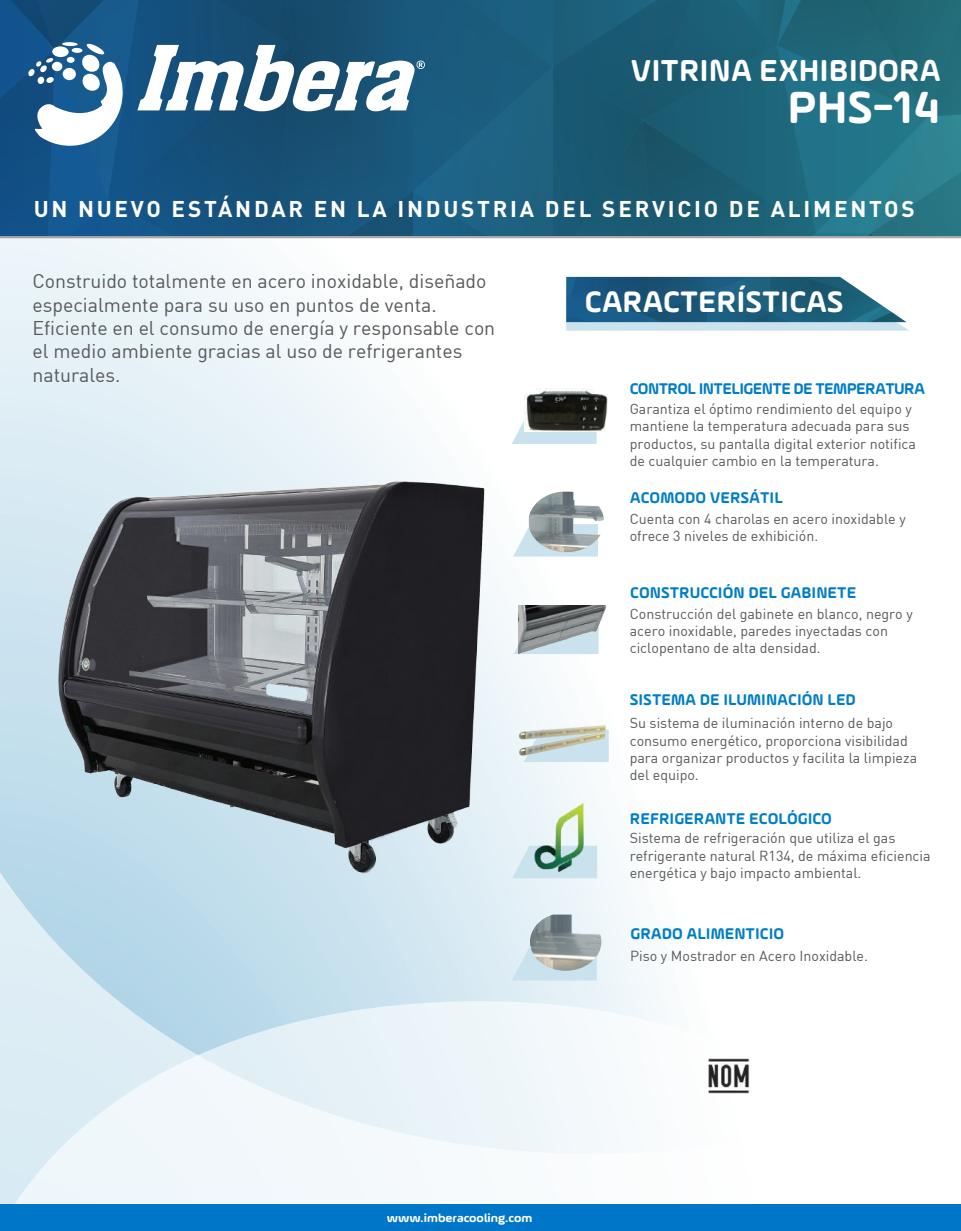
<style>
.page{position:relative;width:961px;height:1231px;background:#fff}
.page>*{position:absolute;margin:0;border:0;box-sizing:border-box;transform-origin:0 0}
.t1{font:700 48px "Ample Soft";color:#fff}
.t2{font:700 32.25px "Ample Soft";color:#fff}
.t3{font:700 31.5px "Ample Soft";color:#fff}
.t4{font:700 22.5px "DIN";letter-spacing:.12em;color:#fff}
.t5{font:19.5px/23.4px "DIN";color:#57585a}
.t6{font:700 16.5px "Ample Soft";color:#007ec5}
.t7{font:700 16.5px "Ample Soft";letter-spacing:-.035em;color:#007ec5}
.t8{font:14.25px/17.1px "DIN";color:#57585a}
.t9{font:700 12px "Ample Soft";color:#fff;scale:1.11 1}
</style>
<div class="page">
<div style="left:0;top:0;width:961px;height:1231px;background:linear-gradient(to right,#eaf4f8,#fff)"></div>
<svg style="left:0;top:872px;width:934px;height:129px"></svg>
<svg style="left:0;top:1001px;width:939px;height:204px;fill:#f2f8fb"></svg>
<svg style="left:0;top:235px;width:961px;height:3px;background:#788e9a"></svg>
<div style="left:0;top:1205px;width:961px;height:26px;background:#0076c8"></div>
<svg style="left:0;top:0;width:961px;height:235px;background:#286684"></svg>
<svg style="left:566px;top:277px;width:343px;height:54px;background:#4b7f9a"></svg>
<img style="left:708px;top:1058px;width:41px;height:35px">
<svg style="left:512px;top:948px;width:84px;height:32px"></svg>
<img style="left:524px;top:389px;width:83px;height:21px">
<img style="left:530px;top:923px;width:71px;height:47px">
<img style="left:0;top:410px;width:632px;height:513px">
<h2 class="t2" style="left:630px;top:51px;width:311px">VITRINA EXHIBIDORA</h2>
<h1 class="t1" style="left:787px;top:78px;width:153px">PHS-14</h1>
<h3 class="t4" style="left:34px;top:194px;width:882px">UN NUEVO ESTÁNDAR EN LA INDUSTRIA DEL SERVICIO DE ALIMENTOS</h3>
<h3 class="t5" style="left:32px;top:269px;width:464px">Construido totalmente en acero inoxidable, diseñado especialmente para su uso en puntos de venta.<br>Eficiente en el consumo de energía y responsable con el medio ambiente gracias al uso de refrigerantes naturales.</h3>
<h3 class="t3" style="left:585px;top:282px;width:260px">CARACTERÍSTICAS</h3>
<p class="t7" style="left:629px;top:378px;width:297px">CONTROL INTELIGENTE DE TEMPERATURA</p>
<p class="t8" style="left:629px;top:400px;width:288px">Garantiza el óptimo rendimiento del equipo y mantiene la temperatura adecuada para sus productos, su pantalla digital exterior notifica de cualquier cambio en la temperatura.</p>
<p class="t6" style="left:630px;top:487px;width:154px">ACOMODO VERSÁTIL</p>
<p class="t8" style="left:629px;top:510px;width:277px">Cuenta con 4 charolas en acero inoxidable y ofrece 3 niveles de exhibición.</p>
<p class="t6" style="left:630px;top:582px;width:228px">CONSTRUCCIÓN DEL GABINETE</p>
<p class="t8" style="left:629px;top:605px;width:284px">Construcción del gabinete en blanco, negro y acero inoxidable, paredes inyectadas con ciclopentano de alta densidad.</p>
<p class="t6" style="left:629px;top:689px;width:228px">SISTEMA DE ILUMINACIÓN LED</p>
<p class="t8" style="left:629px;top:714px;width:289px">Su sistema de iluminación interno de bajo consumo energético, proporciona visibilidad para organizar productos y facilita la limpieza del equipo.</p>
<p class="t6" style="left:630px;top:809px;width:203px">REFRIGERANTE ECOLÓGICO</p>
<p class="t8" style="left:629px;top:829px;width:302px">Sistema de refrigeración que utiliza el gas refrigerante natural R134, de máxima eficiencia energética y bajo impacto ambiental.</p>
<p class="t6" style="left:630px;top:924px;width:155px">GRADO ALIMENTICIO</p>
<p class="t8" style="left:630px;top:946px;width:239px">Piso y Mostrador en Acero Inoxidable.</p>
<p class="t9" style="left:387px;top:1210px;width:132px">www.imberacooling.com</p>
</div>
